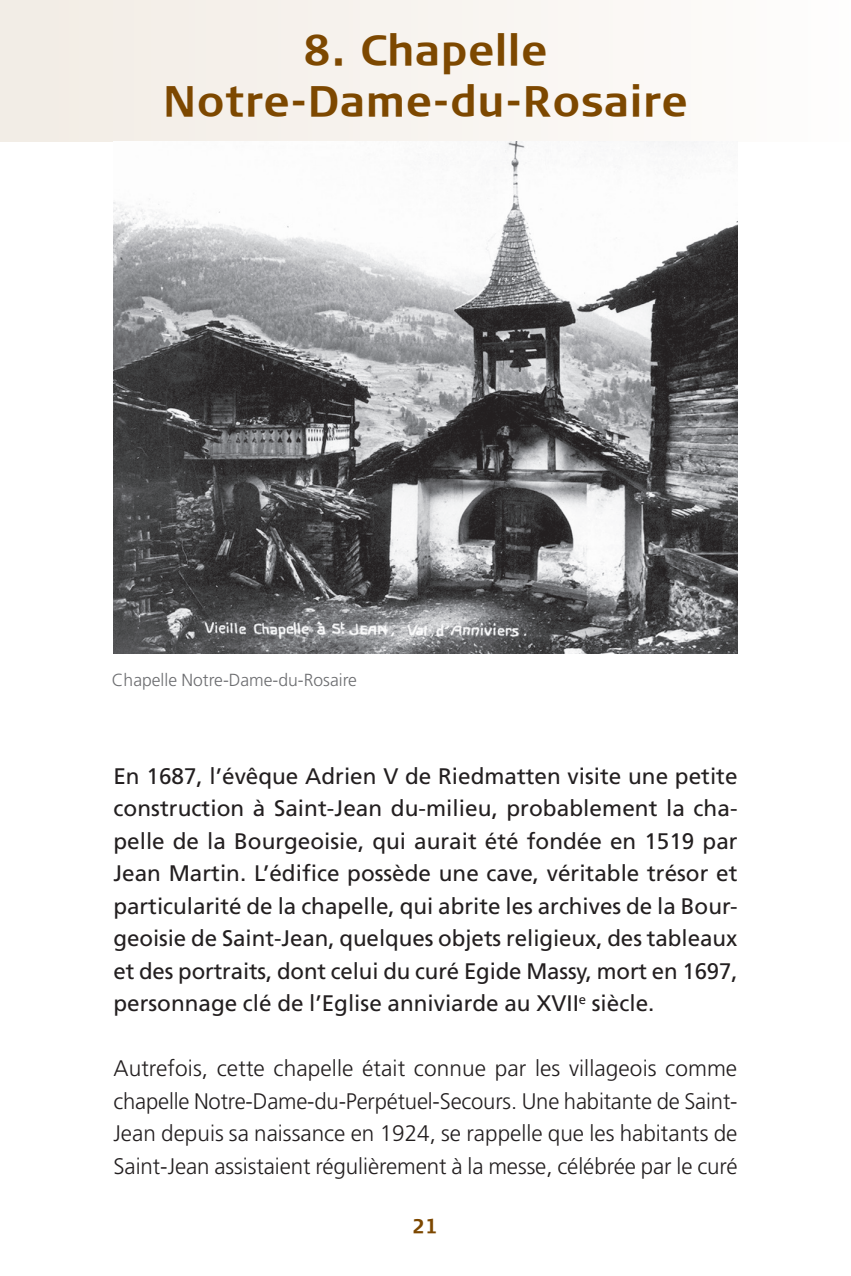
<style>
.page{position:relative;width:851px;height:1276px;background:#fff}
.page>*{position:absolute;margin:0;border:0;box-sizing:border-box;transform-origin:0 0}
.t1{font:700 42.5px/51px "Signa Column";letter-spacing:.01em;color:#7d4800;text-align:center}
.t2{font:22.5px/32.5px "Frutiger LT Std";color:#231f20;text-align:justify}
.t3{font:300 22.5px/32.5px "Frutiger LT Std";letter-spacing:-.005em;color:#231f20;text-align:justify}
.t4{font:700 20px "Signa Column";color:#7d4800}
.t5{font:300 17.5px "Frutiger LT Std";color:#6c6d70}
</style>
<div class="page">
<div style="left:0;top:0;width:850px;height:142px;background:#f8f4ef"></div>
<img style="left:113px;top:142px;width:624px;height:511px">
<h1 class="t1" style="left:163px;top:25px;width:525px">8. Chapelle<br>Notre-Dame-du-Rosaire</h1>
<p class="t5" style="left:112px;top:670px;width:246px">Chapelle Notre-Dame-du-Rosaire</p>
<p class="t2" style="left:113px;top:759px;width:625px">En 1687, l’évêque Adrien V de Riedmatten visite une petite construction à Saint-Jean du-milieu, probablement la cha&shy;pelle de la Bourgeoisie, qui aurait été fondée en 1519 par Jean Martin. L’édifice possède une cave, véritable trésor et particularité de la chapelle, qui abrite les archives de la Bour&shy;geoisie de Saint-Jean, quelques objets religieux, des tableaux et des portraits, dont celui du curé Egide Massy, mort en 1697, personnage clé de l’Eglise anniviarde au XVII<sup>e</sup> siècle.</p>
<p class="t3" style="left:113px;top:1052px;width:625px">Autrefois, cette chapelle était connue par les villageois comme chapelle Notre-Dame-du-Perpétuel-Secours. Une habitante de Saint-Jean depuis sa naissance en 1924, se rappelle que les habitants de Saint-Jean assistaient régulièrement à la messe, célébrée par le curé</p>
<p class="t4" style="left:412px;top:1214px;width:27px">21</p>
</div>
